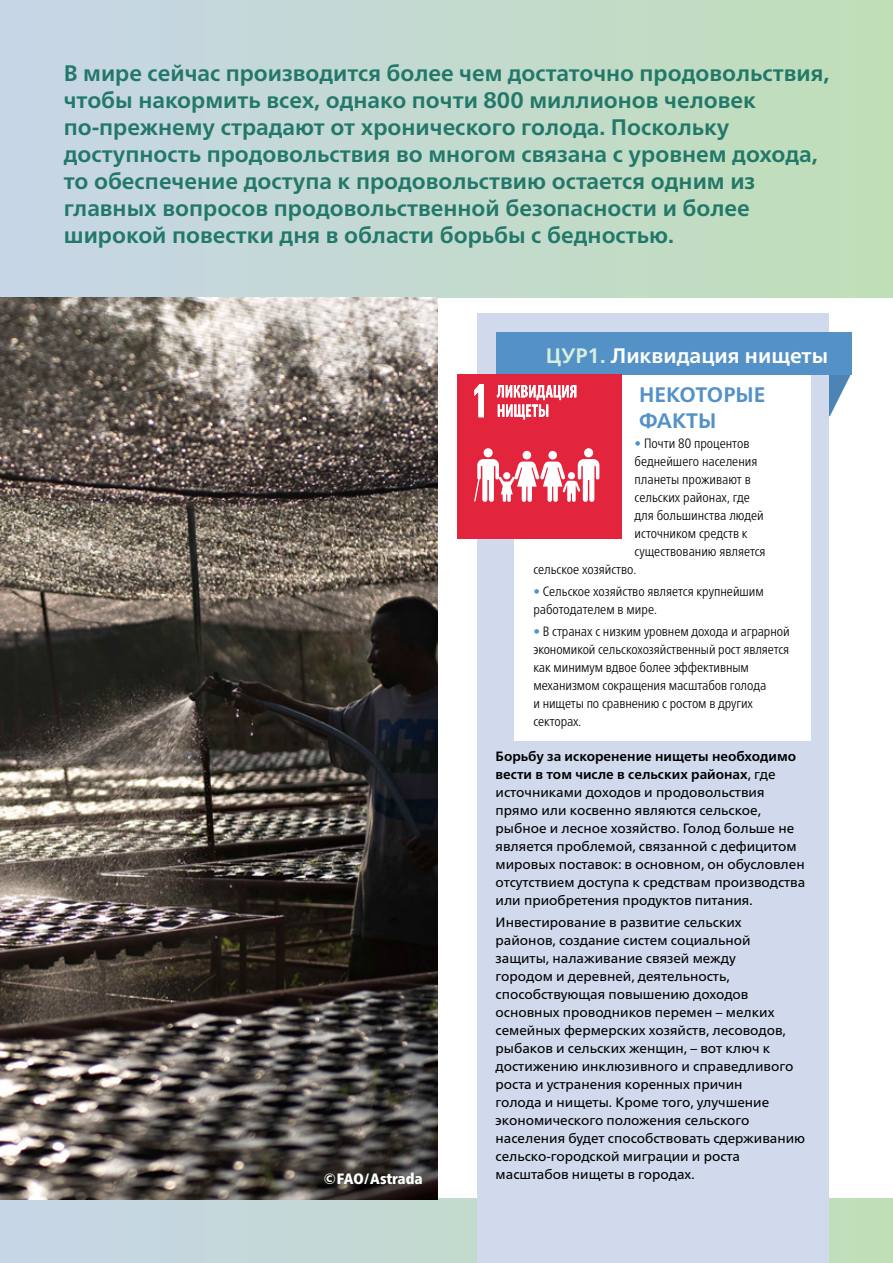
<style>
.page{position:relative;width:893px;height:1263px;background:#fff}
.page>*{position:absolute;margin:0;border:0;box-sizing:border-box;transform-origin:0 0}
.t1{font:700 22.5px/27px "Frutiger Neue LTCYR";color:#227869}
.t2{font:700 21px "Frutiger Neue LTCYR";color:#fff}
.t3{font:700 21px/25.2px "Frutiger Neue LTCYR";color:#5391c6}
.t4{font:900 condensed 15px "Frutiger Neue LTCYR";color:#fff}
.t5{font:13.5px/18px "Frutiger Neue LTCYR";color:#000}
.t6{font:300 condensed 13.5px/18px "Frutiger Neue LTCYR";letter-spacing:-.005em;color:#000}
.s1{color:#d7eddd}
.s2{color:#5391c6}
.s3{font-weight:700}
</style>
<div class="page">
<svg style="left:0;top:1198px;width:893px;height:65px"></svg>
<div style="left:477px;top:314px;width:352px;height:949px;background:#d1daed"></div>
<div style="left:515px;top:332px;width:296px;height:409px;background:#fff"></div>
<div style="left:0;top:0;width:893px;height:298px;background:linear-gradient(to right,#c7d5e7,#bfdfb7)"></div>
<div style="left:496px;top:332px;width:355px;height:43px;background:#5391c6"></div>
<img style="left:0;top:298px;width:437px;height:901px">
<div style="left:457px;top:374px;width:165px;height:165px;background:#e3243d"></div>
<div style="left:484px;top:448px;width:9px;height:9px;background:#fff;border-radius:50%"></div>
<svg style="left:474px;top:459px;width:125px;height:43px"></svg>
<div style="left:584px;top:448px;width:9px;height:9px;background:#fff;border-radius:50%"></div>
<div style="left:548px;top:451px;width:9px;height:8px;background:#fff;border-radius:50%"></div>
<div style="left:523px;top:451px;width:8px;height:8px;background:#fff;border-radius:50%"></div>
<svg style="left:474px;top:384px;width:10px;height:33px"></svg>
<svg style="left:497px;top:375px;width:354px;height:44px"></svg>
<p class="t1" style="left:64px;top:59px;width:767px">В мире сейчас производится более чем достаточно продовольствия, чтобы накормить всех, однако почти 800 миллионов человек по-прежнему страдают от хронического голода. Поскольку доступность продовольствия во многом связана с уровнем дохода, то обеспечение доступа к продовольствию остается одним из главных вопросов продовольственной безопасности и более широкой повестки дня в области борьбы с бедностью.</p>
<h2 class="t2" style="left:546px;top:343px;width:284px"><span class="s1">ЦУР1.</span> Ликвидация нищеты</h2>
<p class="t4" style="left:323px;top:1169px;width:101px">©FAO/Astrada</p>
<h2 class="t3" style="left:639px;top:382px;width:128px">НЕКОТОРЫЕ<br>ФАКТЫ</h2>
<p class="t6" style="left:635px;top:434px;width:116px"><span class="s2">•</span> Почти 80 процентов</p>
<p class="t6" style="left:635px;top:452px;width:124px">беднейшего населения</p>
<p class="t6" style="left:635px;top:470px;width:118px">планеты проживают в</p>
<p class="t6" style="left:635px;top:488px;width:117px">сельских районах, где</p>
<p class="t6" style="left:635px;top:506px;width:131px">для большинства людей</p>
<p class="t6" style="left:635px;top:524px;width:115px">источником средств к</p>
<p class="t6" style="left:635px;top:542px;width:133px">существованию является</p>
<p class="t6" style="left:533px;top:560px;width:105px">сельское хозяйство.</p>
<p class="t6" style="left:533px;top:582px;width:232px"><span class="s2">•</span> Сельское хозяйство является крупнейшим работодателем в мире.</p>
<p class="t6" style="left:533px;top:623px;width:258px"><span class="s2">•</span> В странах с низким уровнем дохода и аграрной экономикой сельскохозяйственный рост является как минимум вдвое более эффективным механизмом сокращения масштабов голода<br>и нищеты по сравнению с ростом в других секторах.</p>
<p class="t5" style="left:496px;top:747px;width:311px"><span class="s3">Борьбу за искоренение нищеты необходимо вести в том числе в сельских районах</span>, где источниками доходов и продовольствия прямо или косвенно являются сельское, рыбное и лесное хозяйство. Голод больше не является проблемой, связанной с дефицитом мировых поставок: в основном, он обусловлен отсутствием доступа к средствам производства или приобретения продуктов питания.</p>
<p class="t5" style="left:496px;top:913px;width:311px">Инвестирование в развитие сельских районов, создание систем социальной защиты, налаживание связей между<br>городом и деревней, деятельность, способствующая повышению доходов основных проводников перемен – мелких семейных фермерских хозяйств, лесоводов, рыбаков и сельских женщин, – вот ключ к достижению инклюзивного и справедливого роста и устранения коренных причин<br>голода и нищеты. Кроме того, улучшение экономического положения сельского населения будет способствовать сдерживанию сельско-городской миграции и роста масштабов нищеты в городах.</p>
</div>
